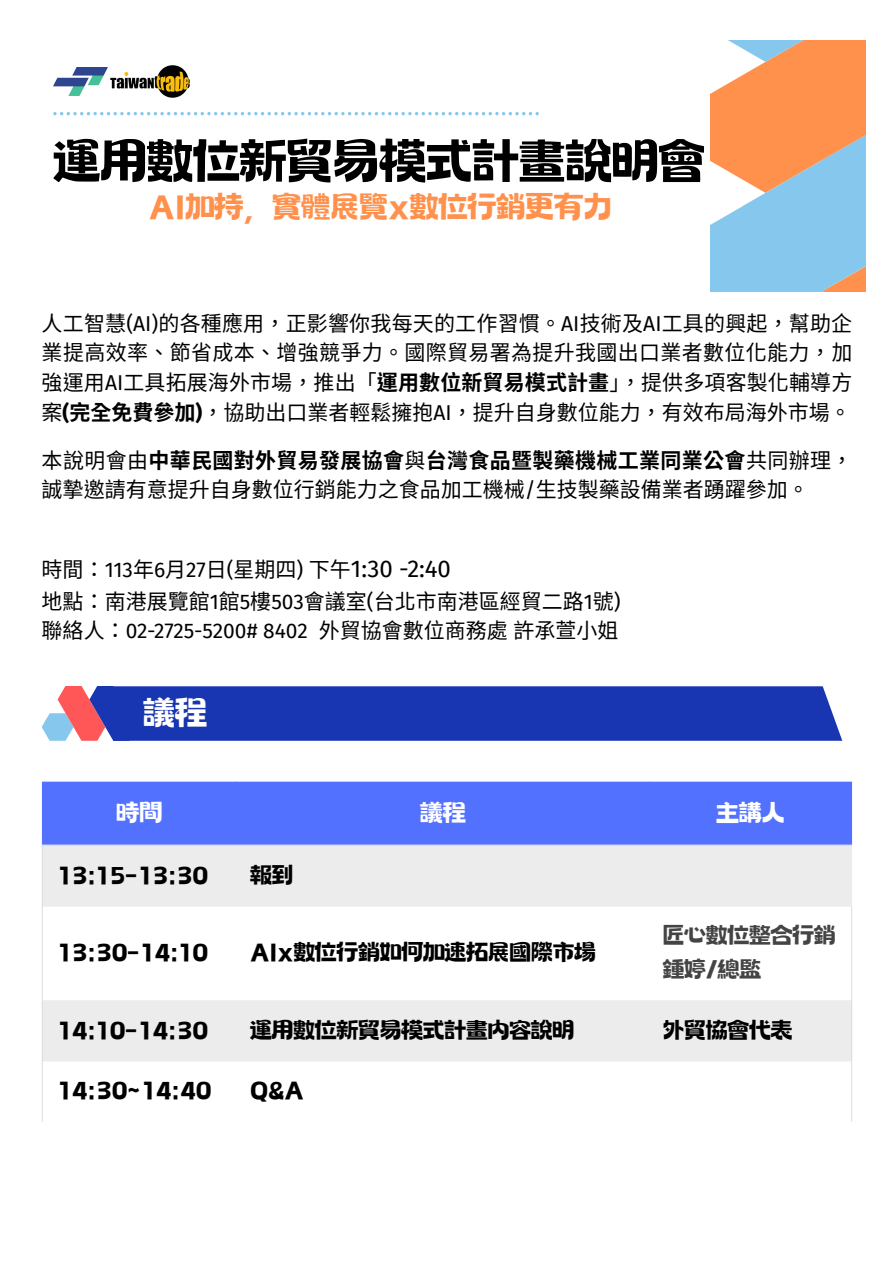
<style>
.page{position:relative;width:894px;height:1263px;background:#fff}
.page>*{position:absolute;margin:0;border:0;box-sizing:border-box;transform-origin:0 0}
.t1{font:51.6px "Canva Acid Bold SC";color:#000}
.t2{font:35.55px "Canva Acid Bold SC";color:#fff}
.t3{font:32.1px "Canva Acid Bold SC";color:#ff914d}
.t4{font:25.5px "Canva Acid Bold SC";color:#fff}
.t5{font:24px "Canva Acid Bold SC";color:#000}
.t6{font:24px/33.8px "Canva Acid Bold SC";color:#444}
.t7{font:21px/29.7px "Noto Sans CJ Ksc";color:#000}
.s1{font-family:"Fira Sans"}
.s2{font-weight:700}
.s3{font-family:"Fira Sans";font-weight:700}
.s4{font-family:"Fira Sans";font-size:24px}
</style>
<div class="page">
<svg style="left:710px;top:40px;width:155px;height:251px;background:#c8b3a4"></svg>
<svg style="left:53px;top:112px;width:485px;height:3px"></svg>
<img style="left:53px;top:67px;width:54px;height:29px">
<img style="left:111px;top:66px;width:79px;height:31px">
<svg style="left:42px;top:686px;width:800px;height:55px;background:#2b41b3"></svg>
<div style="left:42px;top:782px;width:809px;height:63px;background:#5271ff"></div>
<svg style="left:43px;top:846px;width:808px;height:215px;fill:#edeced"></svg>
<hr style="left:42px;top:846px;width:1px;height:276px;background:#edeced">
<hr style="left:851px;top:906px;width:1px;height:216px;background:#edeced">
<hr style="left:42px;top:845px;width:809px;height:1px;background:#edeced">
<p class="t1" style="left:53px;top:135px;width:653px">運用數位新貿易模式計畫說明會</p>
<p class="t3" style="left:149px;top:190px;width:465px">AI加持，實體展覽x數位行銷更有力</p>
<p class="t7" style="left:42px;top:307px;width:812px;text-align:justify">人工智慧<span class="s1">(AI)</span>的各種應用， 正影響你我每天的工作習慣。 <span class="s1">AI</span>技術及<span class="s1">AI</span>工具的興起， 幫助企業提高效率、 節省成本、 增強競爭力。 國際貿易署為提升我國出口業者數位化能力， 加強運用<span class="s1">AI</span>工具拓展海外市場， 推出「<span class="s2">運用數位新貿易模式計畫</span>」， 提供多項客製化輔導方案<span class="s3">(</span><span class="s2">完全免費參加</span><span class="s3">)</span>， 協助出口業者輕鬆擁抱<span class="s1">AI</span>， 提升自身數位能力， 有效布局海外市場。</p>
<p class="t7" style="left:42px;top:445px;width:795px;line-height:29.2px">本說明會由<span class="s2">中華民國對外貿易發展協會</span>與<span class="s2">台灣食品暨製藥機械工業同業公會</span>共同辦理，誠摯邀請有意提升自身數位行銷能力之食品加工機械<span class="s1">/</span>生技製藥設備業者踴躍參加。</p>
<p class="t7" style="left:42px;top:553px;width:580px;line-height:31.5px">時間： <span class="s1">113</span>年<span class="s1">6</span>月 <span class="s1">27</span>日 <span class="s1">(</span>星期四<span class="s1">)</span> 下午<span class="s4">1:30 -2:40<br></span>地點： 南港展覽館<span class="s1">1</span>館<span class="s1">5</span>樓<span class="s1">503</span>會議室<span class="s1">(</span>台北市南港區經貿二路<span class="s1">1</span>號<span class="s1">)</span></p>
<p class="t7" style="left:42px;top:614px;width:576px">聯絡人： <span class="s1">02-2725-5200# 8402</span> 外貿協會數位商務處許承萱小姐</p>
<p class="t2" style="left:143px;top:695px;width:66px">議程</p>
<p class="t4" style="left:116px;top:800px;width:47px">時間</p>
<p class="t4" style="left:420px;top:800px;width:47px">議程</p>
<p class="t4" style="left:715px;top:800px;width:70px">主講人</p>
<p class="t5" style="left:56px;top:863px;width:153px">13:15-13:30</p>
<p class="t5" style="left:250px;top:863px;width:45px">報到</p>
<p class="t5" style="left:56px;top:940px;width:153px">13:30-14:10</p>
<p class="t5" style="left:250px;top:940px;width:347px">AIx數位行銷如何加速拓展國際市場</p>
<p class="t6" style="left:662px;top:918px;width:174px">匠心數位整合行銷鍾婷/總監</p>
<p class="t5" style="left:56px;top:1017px;width:153px">14:10-14:30</p>
<p class="t5" style="left:250px;top:1017px;width:325px">運用數位新貿易模式計畫內容說明</p>
<p class="t5" style="left:662px;top:1017px;width:131px">外貿協會代表</p>
<p class="t5" style="left:56px;top:1078px;width:156px">14:30~14:40</p>
<p class="t5" style="left:250px;top:1078px;width:55px">Q&amp;A</p>
</div>
